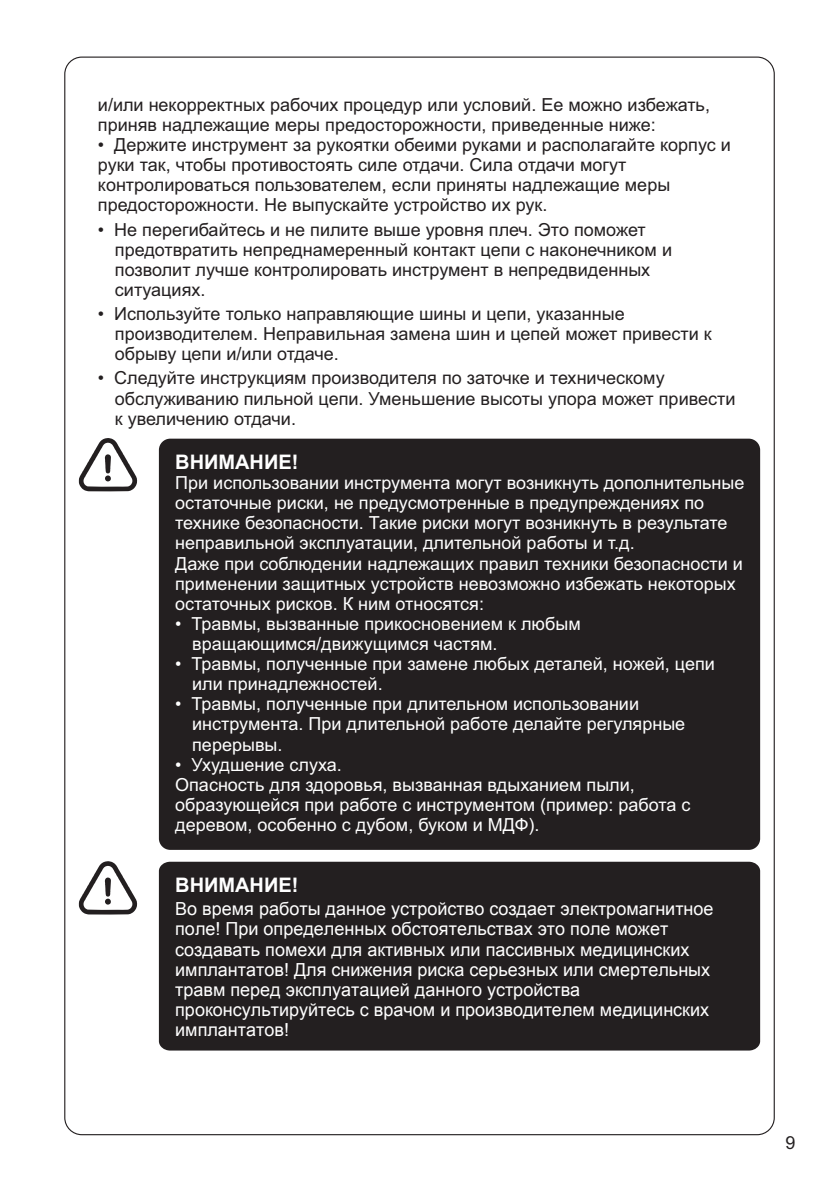
<style>
.page{position:relative;width:840px;height:1191px;background:#fff}
.page>*{position:absolute;margin:0;border:0;box-sizing:border-box;transform-origin:0 0}
.t1{font:700 20px "Arial";color:#fff}
.t2{font:18px/20.2px "Arial";color:#231f20}
.t3{font:18px/20.2px "Arial";color:#fff}
.t4{font:18px/20.2px "Arial";color:#fff}
</style>
<div class="page">
<div style="left:159px;top:438px;width:600px;height:412px;background:#231f20;border-radius:11px"></div>
<div style="left:159px;top:861px;width:600px;height:189px;background:#231f20"></div>
<svg style="left:79px;top:438px;width:58px;height:53px"></svg>
<svg style="left:79px;top:861px;width:58px;height:53px"></svg>
<p class="t2" style="left:98px;top:96px;width:613px">и/или некорректных рабочих процедур или условий. Ее можно избежать, приняв надлежащие меры предосторожности, приведенные ниже:</p>
<p class="t2" style="left:98px;top:136px;width:634px">• Держите инструмент за рукоятки обеими руками и располагайте корпус и руки так, чтобы противостоять силе отдачи. Сила отдачи могут контролироваться пользователем, если приняты надлежащие меры предосторожности. Не выпускайте устройство их рук.</p>
<p class="t2" style="left:115px;top:221px;width:558px;text-indent:-17px">• Не перегибайтесь и не пилите выше уровня плеч. Это поможет предотвратить непреднамеренный контакт цепи с наконечником и позволит лучше контролировать инструмент в непредвиденных ситуациях.</p>
<p class="t2" style="left:115px;top:305px;width:598px;text-indent:-17px">• Используйте только направляющие шины и цепи, указанные производителем. Неправильная замена шин и цепей может привести к обрыву цепи и/или отдаче.</p>
<p class="t2" style="left:115px;top:369px;width:621px;text-indent:-17px">• Следуйте инструкциям производителя по заточке и техническому обслуживанию пильной цепи. Уменьшение высоты упора может привести к увеличению отдачи.</p>
<p class="t1" style="left:175px;top:448px;width:125px">ВНИМАНИЕ!</p>
<p class="t3" style="left:175px;top:474px;width:570px">При использовании инструмента могут возникнуть дополнительные остаточные риски, не предусмотренные в предупреждениях по технике безопасности. Такие риски могут возникнуть в результате неправильной эксплуатации, длительной работы и т.д.<br>Даже при соблюдении надлежащих правил техники безопасности и применении защитных устройств невозможно избежать некоторых остаточных рисков. К ним относятся:</p>
<p class="t3" style="left:192px;top:615px;width:390px;text-indent:-17px">• Травмы, вызванные прикосновением к любым вращающимся/движущимся частям.</p>
<p class="t3" style="left:192px;top:655px;width:524px;text-indent:-17px">• Травмы, полученные при замене любых деталей, ножей, цепи или принадлежностей.</p>
<p class="t3" style="left:192px;top:695px;width:494px;text-indent:-17px">• Травмы, полученные при длительном использовании инструмента. При длительной работе делайте регулярные перерывы.</p>
<p class="t3" style="left:175px;top:756px;width:516px">• Ухудшение слуха.<br>Опасность для здоровья, вызванная вдыханием пыли, образующейся при работе с инструментом (пример: работа с деревом, особенно с дубом, буком и МДФ).</p>
<p class="t1" style="left:175px;top:871px;width:125px">ВНИМАНИЕ!</p>
<p class="t4" style="left:175px;top:899px;width:539px">Во время работы данное устройство создает электромагнитное поле! При определенных обстоятельствах это поле может создавать помехи для активных или пассивных медицинских имплантатов! Для снижения риска серьезных или смертельных травм перед эксплуатацией данного устройства проконсультируйтесь с врачом и производителем медицинских имплантатов!</p>
<p class="t2" style="left:785px;top:1134px;width:12px">9</p>
</div>
